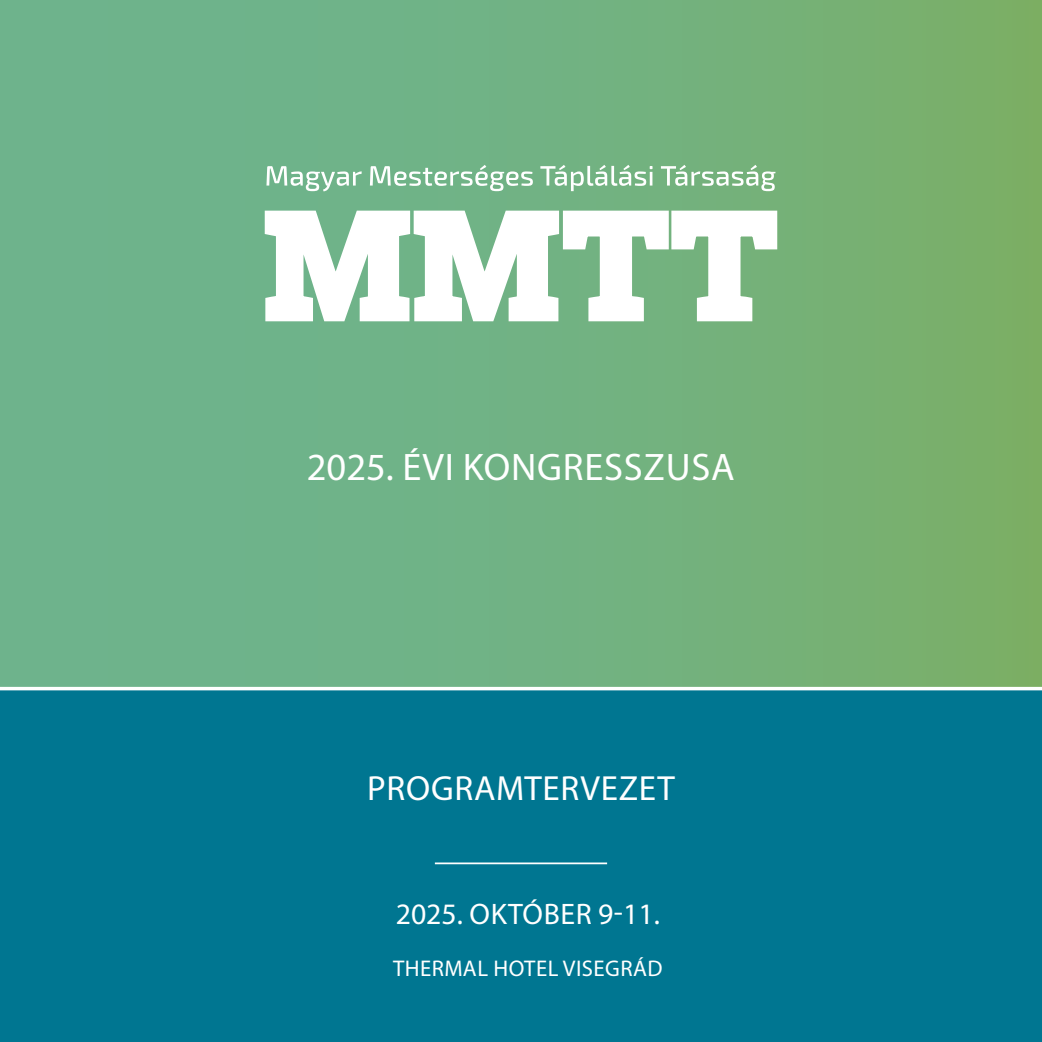
<style>
.page{position:relative;width:1042px;height:1042px;background:#fff}
.page>*{position:absolute;margin:0;border:0;box-sizing:border-box;transform-origin:0 0}
.t1{font:38.5px "Myriad Pro";letter-spacing:.02em;color:#fff}
.t2{font:35px "Myriad Pro";letter-spacing:.02em;color:#fff}
.t3{font:29.75px "Myriad Pro";letter-spacing:.01em;color:#fff}
.t4{font:22.75px "Myriad Pro";letter-spacing:.02em;color:#fff}
</style>
<div class="page">
<div style="left:0;top:0;width:1042px;height:1042px;background:linear-gradient(to right,#6bb494,#79b06c)"></div>
<div style="left:0;top:687px;width:1042px;height:355px;background:#007691"></div>
<svg style="left:266px;top:166px;width:96px;height:25px"></svg>
<svg style="left:370px;top:165px;width:163px;height:26px"></svg>
<svg style="left:540px;top:165px;width:112px;height:26px"></svg>
<svg style="left:661px;top:165px;width:114px;height:26px"></svg>
<svg style="left:264px;top:210px;width:514px;height:112px"></svg>
<hr style="left:435px;top:862px;width:172px;height:2px;background:#fff">
<p class="t1" style="left:307px;top:443px;width:429px">2025. ÉVI KONGRESSZUSA</p>
<p class="t2" style="left:367px;top:766px;width:309px">PROGRAMTERVEZET</p>
<p class="t3" style="left:396px;top:896px;width:266px">2025. OKTÓBER 9-11.</p>
<p class="t4" style="left:393px;top:954px;width:271px">THERMAL HOTEL VISEGRÁD</p>
</div>
